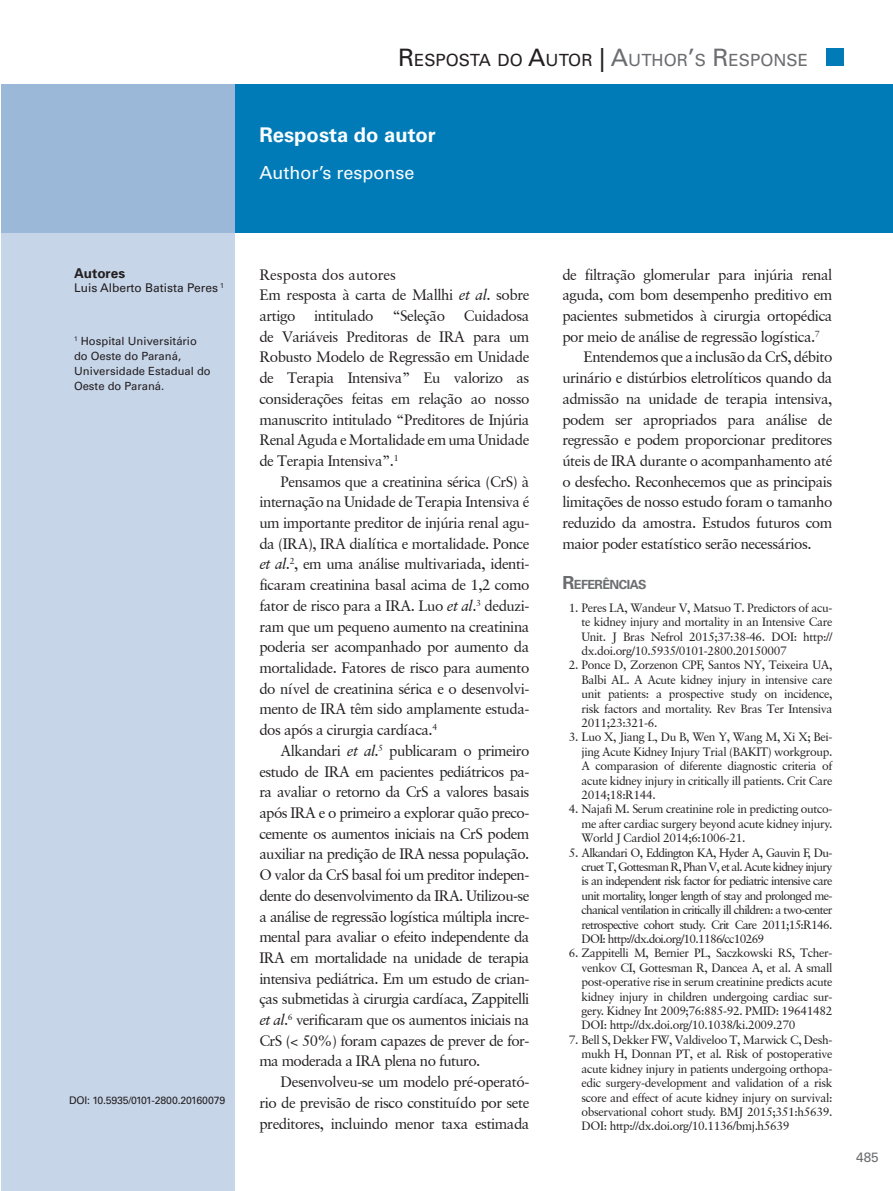
<style>
.page{position:relative;width:893px;height:1191px;background:#fff}
.page>*{position:absolute;margin:0;border:0;box-sizing:border-box;transform-origin:0 0}
.Título_Português{font:700 20.25px "Univers LT Std";color:#fbfdfe}
.Title_Inglês{font:18px "Univers LT Std";color:#f9fcfe}
.t1{font:16.8px "Univers LT Std";color:#231f20}
.Texto{font:15px/20.7px "Garamond Retrospective S Si";letter-spacing:-.03em;color:#231f20;text-align:justify}
.Texto_-_1º_paragráfo{font:15px/20.7px "Garamond Retrospective S Si";letter-spacing:-.03em;color:#231f20}
.Texto_-_1º_paragráfo-2{font:15px "Garamond Retrospective S Si";color:#231f20}
.Tópico__Autores{font:13.5px "Univers 65 Bold";color:#231f20}
.t2{font:13.5px "Univers LT Std";color:#6c6d70}
.Intertítulo{font:700 12.6px "Univers LT Std";letter-spacing:-.045em;color:#6c6d70}
.Bibliografia{font:12px/14.4px "Garamond Retrospective S Si";letter-spacing:-.03em;color:#231f20;text-align:justify}
.Nome_dos_autores{font:12px "Univers LT Std";color:#231f20}
.Afiliações{font:11.25px/15px "Univers LT Std";color:#231f20}
.Autor_correspondente{font:10.5px "Univers LT Std";letter-spacing:-.02em;color:#231f20}
.s1{font-size:24px}
.s2{font-size:24px;color:#6c6d70}
.s3{color:#6c6d70}
.s4{font-style:italic}
.s5{font-size:18px}
</style>
<div class="page">
<div style="left:1px;top:233px;width:234px;height:958px;background:#c7d5e9"></div>
<div style="left:235px;top:84px;width:658px;height:149px;background:#017bb7"></div>
<div style="left:1px;top:84px;width:234px;height:149px;background:#9bb8d9"></div>
<div style="left:826px;top:49px;width:17px;height:17px;background:#017bb7"></div>
<p class="Tópico__Autores" style="left:74px;top:265px;width:53px">Autores</p>
<p class="Nome_dos_autores" style="left:74px;top:281px;width:151px">Luis Alberto Batista Peres <sup>1</sup></p>
<p class="Afiliações" style="left:74px;top:334px;width:138px"><sup>1</sup> Hospital Universitário do Oeste do Paraná,<br>Universidade Estadual do<br>Oeste do Paraná.</p>
<p class="Autor_correspondente" style="left:69px;top:1094px;width:158px">DOI: 10.5935/0101-2800.20160079</p>
<p class="t1" style="left:398px;top:50px;width:411px"><span class="s1">R</span>ESPOSTA DO <span class="s1">A</span>UTOR <span class="s1">|</span> <span class="s2">A</span><span class="s3">UTHOR</span><span class="s2">’</span><span class="s3">S</span> <span class="s2">R</span><span class="s3">ESPONSE</span></p>
<p class="Título_Português" style="left:259px;top:123px;width:178px">Resposta do autor</p>
<p class="Title_Inglês" style="left:259px;top:162px;width:157px">Author’s response</p>
<p class="Texto_-_1º_paragráfo-2" style="left:259px;top:265px;width:138px">Resposta dos autores</p>
<p class="Texto_-_1º_paragráfo" style="left:259px;top:284px;width:271px">Em resposta à carta de Mallhi <span class="s4">et al</span>. sobre artigo</p>
<p class="Texto_-_1º_paragráfo" style="left:259px;top:305px;width:272px;text-align:justify;text-indent:204px">Cuidadosa de Variáveis Preditoras de IRA para um Robusto Modelo de Regressão em Unidade de Terapia Intensiva” Eu valorizo as considerações feitas em relação ao nosso manuscrito intitulado “Preditores de Injúria Renal Aguda e Mortalidade em uma Unidade de Terapia Intensiva”.<sup>1</sup></p>
<p class="Texto" style="left:259px;top:471px;width:272px;text-indent:21px">Pensamos que a creatinina sérica (CrS) à internação na Unidade de Terapia Intensiva é um importante preditor de injúria renal agu&shy;da (IRA), IRA dialítica e mortalidade. Ponce <span class="s4">et al</span>.<sup>2</sup>, em uma análise multivariada, identi&shy;ficaram creatinina basal acima de 1,2 como fator de risco para a IRA. Luo <span class="s4">et al</span>.<sup>3</sup> deduzi&shy;ram que um pequeno aumento na creatinina poderia ser acompanhado por aumento da mortalidade. Fatores de risco para aumento do nível de creatinina sérica e o desenvolvi&shy;mento de IRA têm sido amplamente estuda&shy;dos após a cirurgia cardíaca.<sup>4</sup></p>
<p class="Texto" style="left:259px;top:740px;width:272px;text-indent:21px">Alkandari <span class="s4">et al</span>.<sup>5</sup> publicaram o primeiro estudo de IRA em pacientes pediátricos pa&shy;ra avaliar o retorno da CrS a valores basais após IRA e o primeiro a explorar quão preco&shy;cemente os aumentos iniciais na CrS podem auxiliar na predição de IRA nessa população.<br>O valor da CrS basal foi um preditor indepen&shy;dente do desenvolvimento da IRA. Utilizou-se a análise de regressão logística múltipla incre&shy;mental para avaliar o efeito independente da IRA em mortalidade na unidade de terapia intensiva pediátrica. Em um estudo de crian&shy;ças submetidas à cirurgia cardíaca, Zappitelli <span class="s4">et al</span>.<sup>6</sup> verificaram que os aumentos iniciais na CrS (&lt; 50%) foram capazes de prever de for&shy;ma moderada a IRA plena no futuro.</p>
<p class="Texto" style="left:259px;top:1071px;width:271px;text-indent:21px">Desenvolveu-se um modelo pré-operató&shy;rio de previsão de risco constituído por sete preditores, incluindo menor taxa estimada</p>
<p class="Texto_-_1º_paragráfo" style="left:314px;top:305px;width:61px">intitulado</p>
<p class="Texto_-_1º_paragráfo" style="left:392px;top:305px;width:54px">“Seleção</p>
<p class="Texto" style="left:562px;top:264px;width:272px">de filtração glomerular para injúria renal aguda, com bom desempenho preditivo em pacientes submetidos à cirurgia ortopédica por meio de análise de regressão logística.<sup>7</sup></p>
<p class="Texto" style="left:562px;top:346px;width:271px;text-indent:21px">Entendemos que a inclusão da CrS, débito urinário e distúrbios eletrolíticos quando da admissão na unidade de terapia intensiva, podem ser apropriados para análise de regressão e podem proporcionar preditores úteis de IRA durante o acompanhamento até o desfecho. Reconhecemos que as principais limitações de nosso estudo foram o tamanho reduzido da amostra. Estudos futuros com maior poder estatístico serão necessários.</p>
<p class="Intertítulo" style="left:562px;top:577px;width:86px"><span class="s5">R</span>EFERÊNCIAS</p>
<p class="Bibliografia" style="left:581px;top:600px;width:252px;text-indent:-13px">1. Peres LA, Wandeur V, Matsuo T. Predictors of acu&shy;te kidney injury and mortality in an Intensive Care Unit. J Bras Nefrol 2015;37:38-46. DOI: http:// dx.doi.org/10.5935/0101-2800.20150007</p>
<p class="Bibliografia" style="left:581px;top:658px;width:252px;text-indent:-13px">2. Ponce D, Zorzenon CPF, Santos NY, Teixeira UA, Balbi AL. A Acute kidney injury in intensive care unit patients: a prospective study on incidence, risk factors and mortality. Rev Bras Ter Intensiva 2011;23:321-6.</p>
<p class="Bibliografia" style="left:581px;top:730px;width:252px;text-indent:-13px">3. Luo X, Jiang L, Du B, Wen Y, Wang M, Xi X; Bei&shy;jing Acute Kidney Injury Trial (BAKIT) workgroup.<br>A comparasion of diferente diagnostic criteria of acute kidney injury in critically ill patients. Crit Care 2014;18:R144.</p>
<p class="Bibliografia" style="left:581px;top:802px;width:252px;text-indent:-13px">4. Najafi M. Serum creatinine role in predicting outco&shy;me after cardiac surgery beyond acute kidney injury.<br>World J Cardiol 2014;6:1006-21.</p>
<p class="Bibliografia" style="left:581px;top:845px;width:252px;text-indent:-13px">5. Alkandari O, Eddington KA, Hyder A, Gauvin F, Du&shy;cruet T, Gottesman R, Phan V, et al. Acute kidney injury is an independent risk factor for pediatric intensive care unit mortality, longer length of stay and prolonged me&shy;chanical ventilation in critically ill children: a two-center retrospective cohort study. Crit Care 2011;15:R146.<br>DOI: http://dx.doi.org/10.1186/cc10269</p>
<p class="Bibliografia" style="left:581px;top:946px;width:252px;text-indent:-13px">6. Zappitelli M, Bernier PL, Saczkowski RS, Tcher&shy;venkov CI, Gottesman R, Dancea A, et al. A small post-operative rise in serum creatinine predicts acute kidney injury in children undergoing cardiac sur&shy;gery. Kidney Int 2009;76:885-92. PMID: 19641482<br>DOI: http://dx.doi.org/10.1038/ki.2009.270</p>
<p class="Bibliografia" style="left:581px;top:1032px;width:252px;text-indent:-13px">7. Bell S, Dekker FW, Valdiveloo T, Marwick C, Desh&shy;mukh H, Donnan PT, et al. Risk of postoperative acute kidney injury in patients undergoing orthopa&shy;edic surgery-development and validation of a risk score and effect of acute kidney injury on survival: observational cohort study. BMJ 2015;351:h5639.<br>DOI: http://dx.doi.org/10.1136/bmj.h5639</p>
<p class="t2" style="left:856px;top:1149px;width:24px">485</p>
</div>
